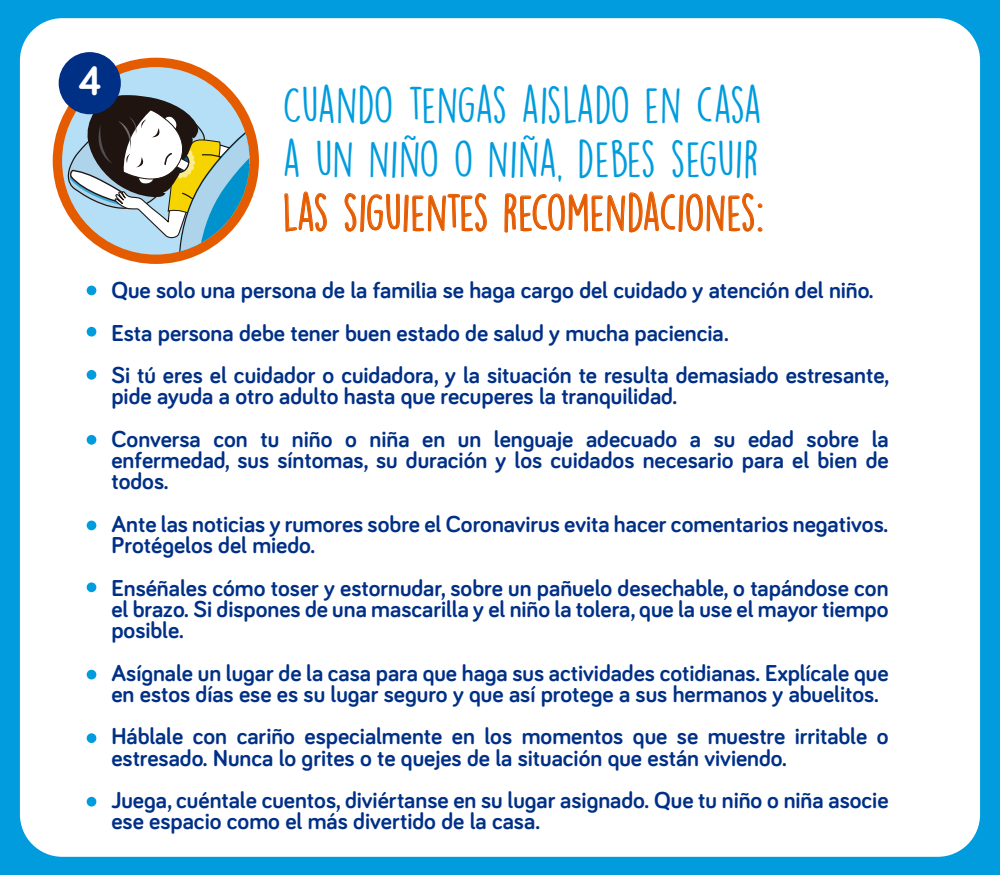
<style>
.page{position:relative;width:1000px;height:875px;background:#009cde}
.page>*{position:absolute;margin:0;border:0;box-sizing:border-box;transform-origin:0 0}
.t1{font:46.5px/53.9px "DK Lemon Yellow Sun";letter-spacing:-.015em;color:#009cde}
.t2{font:46.5px "DK Lemon Yellow Sun";letter-spacing:-.015em;color:#e55c00}
.t3{font:700 42.5px "Bariol";color:#fff}
.t4{font:700 23.75px/21.2px "Bariol";color:#003086}
</style>
<div class="page">
<div style="left:14px;top:12px;width:972px;height:851px;background:#fff;border-radius:48px"></div>
<div style="left:8px;top:6px;width:984px;height:863px;border:12px solid #009cde;border-radius:48px"></div>
<div style="left:53px;top:58px;width:206px;height:206px;background:#e55c00;border-radius:50%"></div>
<svg style="left:284px;top:191px;width:43px;height:41px"></svg>
<svg style="left:344px;top:193px;width:143px;height:40px"></svg>
<svg style="left:504px;top:191px;width:259px;height:42px"></svg>
<div style="left:87px;top:286px;width:9px;height:9px;background:#009cde;border-radius:50%"></div>
<div style="left:87px;top:327px;width:9px;height:10px;background:#009cde;border-radius:50%"></div>
<div style="left:87px;top:370px;width:9px;height:10px;background:#009cde;border-radius:50%"></div>
<div style="left:87px;top:435px;width:9px;height:10px;background:#009cde;border-radius:50%"></div>
<div style="left:87px;top:521px;width:9px;height:9px;background:#009cde;border-radius:50%"></div>
<div style="left:87px;top:582px;width:9px;height:10px;background:#009cde;border-radius:50%"></div>
<div style="left:87px;top:670px;width:9px;height:9px;background:#009cde;border-radius:50%"></div>
<div style="left:87px;top:733px;width:9px;height:10px;background:#009cde;border-radius:50%"></div>
<div style="left:87px;top:797px;width:9px;height:10px;background:#009cde;border-radius:50%"></div>
<div style="left:62px;top:67px;width:188px;height:188px;background:#b4dff6;border-radius:50%"></div>
<svg style="left:62px;top:89px;width:188px;height:166px"></svg>
<div style="left:59px;top:52px;width:62px;height:62px;background:#003086;border-radius:50%"></div>
<h2 class="t3" style="left:78px;top:52px;width:25px">4</h2>
<h1 class="t1" style="left:283px;top:77px;width:481px">CUANDO TENGAS AISLADO EN CASA<br>A UN NIÑO O NIÑA, DEBES SEGUIR</h1>
<h1 class="t2" style="left:283px;top:183px;width:483px">LAS SIGUIENTES RECOMENDACIONES:</h1>
<p class="t4" style="left:111px;top:268px;width:779px;line-height:42.5px">Que solo una persona de la familia se haga cargo del cuidado y atención del niño.<br>Esta persona debe tener buen estado de salud y mucha paciencia.<br>Si tú eres el cuidador o cuidadora, y la situación te resulta demasiado estresante,</p>
<p class="t4" style="left:111px;top:374px;width:779px;line-height:42.5px">pide ayuda a otro adulto hasta que recuperes la tranquilidad.<br>Conversa con tu niño o niña en un lenguaje adecuado a su edad sobre la</p>
<p class="t4" style="left:111px;top:449px;width:779px">enfermedad, sus síntomas, su duración y los cuidados necesario para el bien de todos.</p>
<p class="t4" style="left:111px;top:512px;width:779px">Ante las noticias y rumores sobre el Coronavirus evita hacer comentarios negativos.<br>Protégelos del miedo.</p>
<p class="t4" style="left:111px;top:576px;width:779px;text-align:justify">Enséñales cómo toser y estornudar, sobre un pañuelo desechable, o tapándose con el brazo. Si dispones de una mascarilla y el niño la tolera, que la use el mayor tiempo posible.</p>
<p class="t4" style="left:111px;top:661px;width:779px">Asígnale un lugar de la casa para que haga sus actividades cotidianas. Explícale que en estos días ese es su lugar seguro y que así protege a sus hermanos y abuelitos.</p>
<p class="t4" style="left:111px;top:725px;width:779px">Háblale con cariño especialmente en los momentos que se muestre irritable o estresado. Nunca lo grites o te quejes de la situación que están viviendo.</p>
<p class="t4" style="left:111px;top:789px;width:779px">Juega, cuéntale cuentos, diviértanse en su lugar asignado. Que tu niño o niña asocie ese espacio como el más divertido de la casa.</p>
</div>
